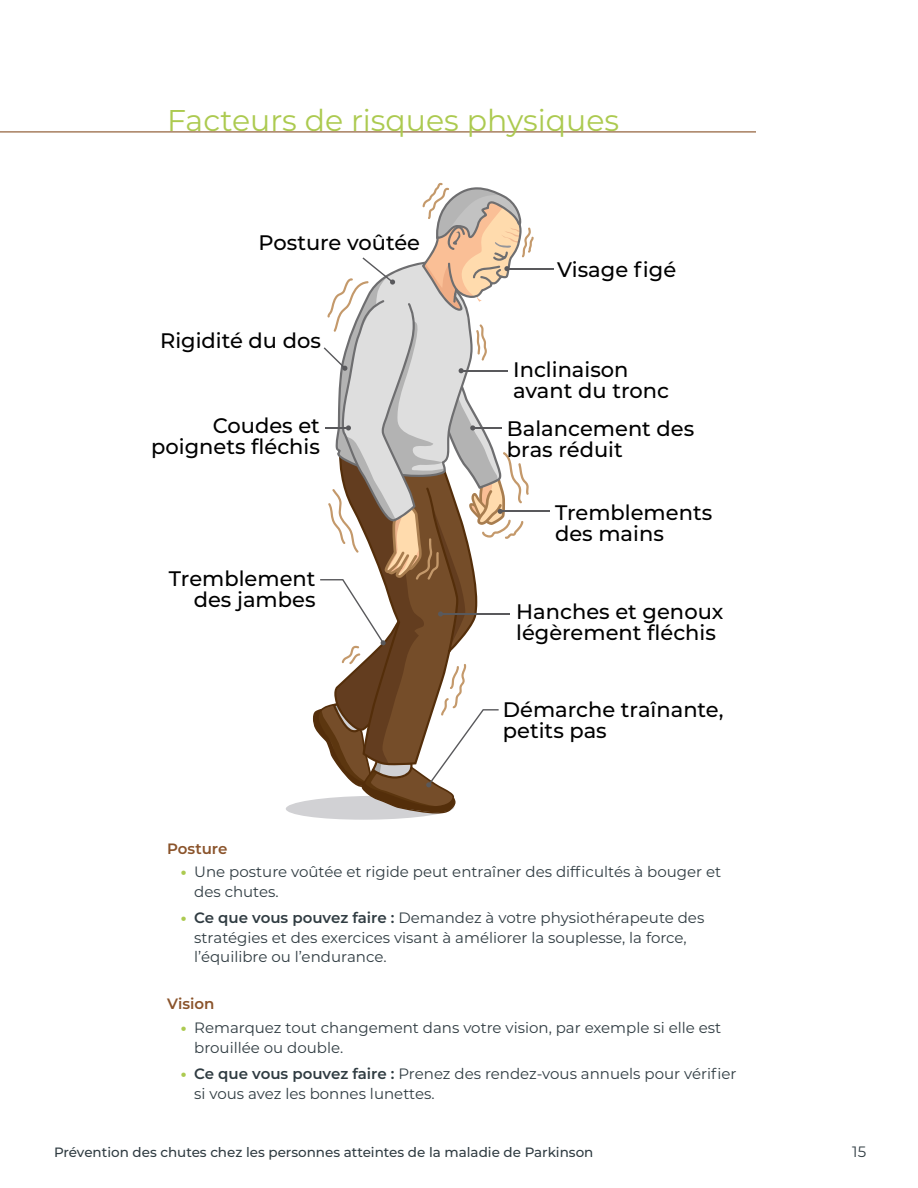
<style>
.page{position:relative;width:918px;height:1188px;background:#fff}
.page>*{position:absolute;margin:0;border:0;box-sizing:border-box;transform-origin:0 0}
.t1{font:30px "Montserrat";color:#acca50}
.t2{font:500 21px/21px "Montserrat";color:#000}
.t3{font:15px/19.5px "Montserrat";color:#303c42}
.t4{font:600 15px "Montserrat";color:#8a532a}
.t5{font:500 13.5px "Montserrat";color:#303c42}
.s1{font-weight:800;color:#acca50}
.s2{font-weight:600}
</style>
<div class="page">
<hr style="left:507px;top:268px;width:47px;height:1px;background:#59595c">
<hr style="left:500px;top:511px;width:49px;height:1px;background:#59595c">
<svg style="left:286px;top:183px;width:248px;height:637px"></svg>
<hr style="left:0;top:131px;width:756px;height:1px;background:#8a532a">
<h1 class="t1" style="left:167px;top:99px;width:454px">Facteurs de risques physiques</h1>
<h2 class="t2" style="left:259px;top:231px;width:163px">Posture voûtée</h2>
<h2 class="t2" style="left:160px;top:329px;width:162px">Rigidité du dos</h2>
<h2 class="t2" style="left:151px;top:414px;width:170px;text-align:right">Coudes et poignets fléchis</h2>
<h2 class="t2" style="left:169px;top:568px;width:148px;text-align:right">Tremblement des jambes</h2>
<h2 class="t2" style="left:557px;top:258px;width:120px">Visage figé</h2>
<h2 class="t2" style="left:513px;top:358px;width:157px">Inclinaison avant du tronc</h2>
<h2 class="t2" style="left:507px;top:417px;width:189px">Balancement des bras réduit</h2>
<h2 class="t2" style="left:555px;top:502px;width:159px">Tremblements des mains</h2>
<h2 class="t2" style="left:516px;top:600px;width:209px">Hanches et genoux légèrement fléchis</h2>
<h2 class="t2" style="left:503px;top:698px;width:222px">Démarche traînante, petits pas</h2>
<p class="t4" style="left:167px;top:838px;width:62px">Posture</p>
<p class="t3" style="left:194px;top:862px;width:529px;text-indent:-14px"><span class="s1">•</span> Une posture voûtée et rigide peut entraîner des difficultés à bouger et des chutes.</p>
<p class="t3" style="left:194px;top:908px;width:512px;text-indent:-14px"><span class="s1">•</span> <span class="s2">Ce que vous pouvez faire :</span> Demandez à votre physiothérapeute des stratégies et des exercices visant à améliorer la souplesse, la force, l’équilibre ou l’endurance.</p>
<p class="t4" style="left:167px;top:994px;width:49px">Vision</p>
<p class="t3" style="left:194px;top:1018px;width:529px;text-indent:-14px"><span class="s1">•</span> Remarquez tout changement dans votre vision, par exemple si elle est brouillée ou double.</p>
<p class="t3" style="left:194px;top:1063px;width:544px;text-indent:-14px"><span class="s1">•</span> <span class="s2">Ce que vous pouvez faire :</span> Prenez des rendez-vous annuels pour vérifier si vous avez les bonnes lunettes.</p>
<p class="t5" style="left:54px;top:1142px;width:541px">Prévention des chutes chez les personnes atteintes de la maladie de Parkinson</p>
<p class="t3" style="left:852px;top:1141px;width:15px">15</p>
</div>
